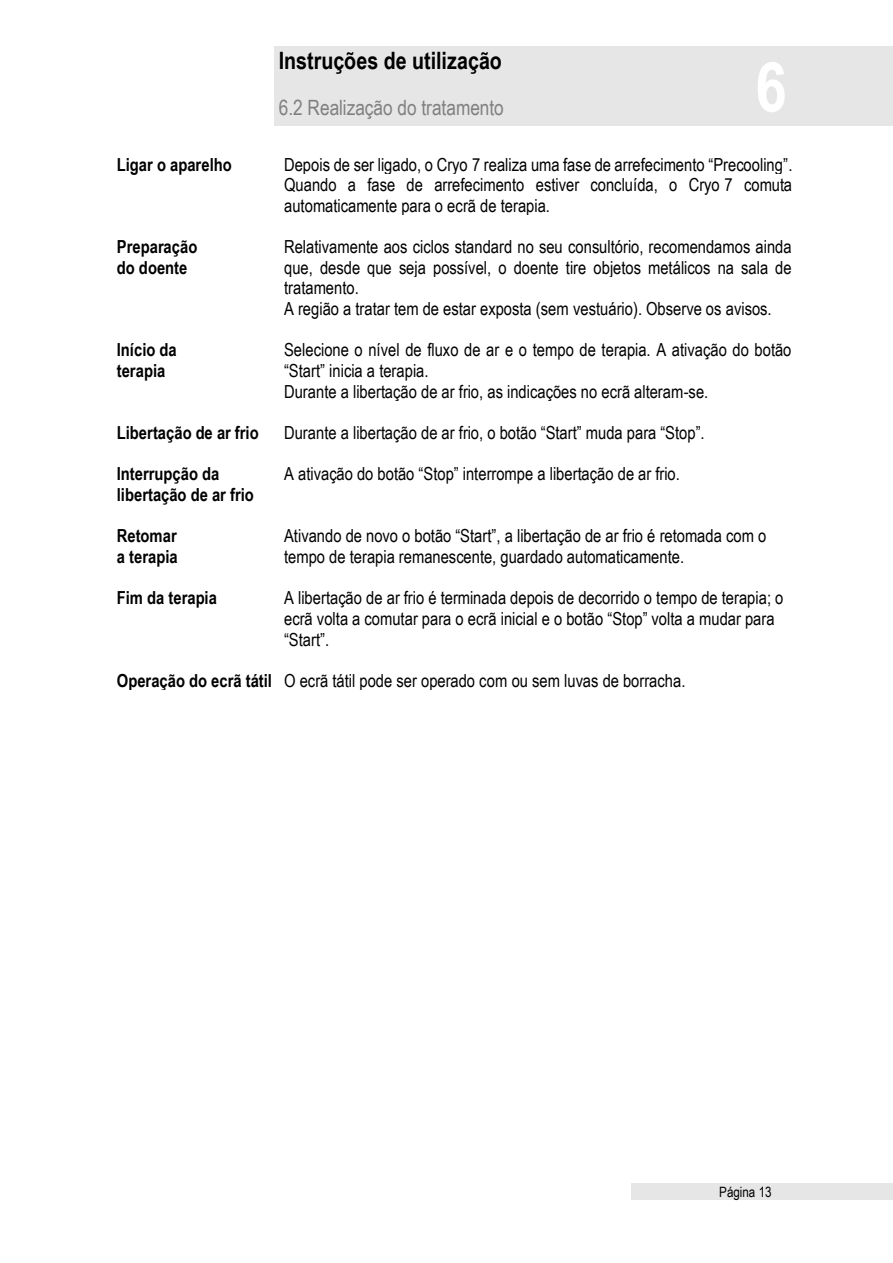
<style>
.page{position:relative;width:893px;height:1263px;background:#fff}
.page>*{position:absolute;margin:0;border:0;box-sizing:border-box;transform-origin:0 0}
.t1{font:700 69px "Arial Narrow";color:#fff}
.t2{font:700 24px "Arial Narrow";color:#000}
.t3{font:21px "Arial Narrow";color:#808080}
.t4{font:18px/20.7px "Arial Narrow";color:#000}
.t5{font:700 18px/20.7px "Arial Narrow";color:#000}
.t6{font:14.25px "Arial Narrow";color:#000}
.s1{font-weight:700}
</style>
<div class="page">
<div style="left:274px;top:47px;width:390px;height:79px;background:#e6e6e6"></div>
<div style="left:664px;top:47px;width:128px;height:79px;background:#e6e6e6"></div>
<div style="left:792px;top:47px;width:101px;height:79px;background:#e6e6e6"></div>
<div style="left:631px;top:1183px;width:146px;height:17px;background:#e6e6e6"></div>
<div style="left:777px;top:1183px;width:116px;height:17px;background:#e6e6e6"></div>
<h2 class="t2" style="left:279px;top:47px;width:225px">Instruções de utilização</h2>
<p class="t3" style="left:279px;top:95px;width:226px">6.2 Realização do tratamento</p>
<h1 class="t1" style="left:755px;top:47px;width:33px">6</h1>
<p class="t5" style="left:117px;top:154px;width:116px">Ligar o aparelho</p>
<p class="t4" style="left:284px;top:154px;width:510px;text-align:justify">Depois de ser ligado, o Cryo 7 realiza uma fase de arrefecimento “Precooling”.<br>Quando a fase de arrefecimento estiver concluída, o Cryo 7 comuta automaticamente para o ecrã de terapia.</p>
<p class="t5" style="left:117px;top:236px;width:82px">Preparação do doente</p>
<p class="t4" style="left:284px;top:236px;width:509px">Relativamente aos ciclos standard no seu consultório, recomendamos ainda que, desde que seja possível, o doente tire objetos metálicos na sala de tratamento.<br>A região a tratar tem de estar exposta (sem vestuário). Observe os avisos.</p>
<p class="t5" style="left:117px;top:339px;width:62px">Início da terapia</p>
<p class="t4" style="left:284px;top:339px;width:509px">Selecione o nível de fluxo de ar e o tempo de terapia. A ativação do botão “Start” inicia a terapia.<br>Durante a libertação de ar frio, as indicações no ecrã alteram-se.</p>
<p class="t5" style="left:117px;top:422px;width:143px">Libertação de ar frio</p>
<p class="t4" style="left:284px;top:422px;width:422px">Durante a libertação de ar frio, o botão “Start” muda para “Stop”.</p>
<p class="t5" style="left:117px;top:463px;width:139px">Interrupção da libertação de ar frio</p>
<p class="t4" style="left:284px;top:463px;width:397px">A ativação do botão “Stop” interrompe a libertação de ar frio.</p>
<p class="t5" style="left:117px;top:525px;width:62px">Retomar a terapia</p>
<p class="t4" style="left:284px;top:525px;width:484px">Ativando de novo o botão “Start”, a libertação de ar frio é retomada com o tempo de terapia remanescente, guardado automaticamente.</p>
<p class="t5" style="left:117px;top:587px;width:102px">Fim da terapia</p>
<p class="t4" style="left:284px;top:587px;width:501px">A libertação de ar frio é terminada depois de decorrido o tempo de terapia; o ecrã volta a comutar para o ecrã inicial e o botão “Stop” volta a mudar para “Start”.</p>
<p class="t4" style="left:117px;top:670px;width:570px"><span class="s1">Operação do ecrã tátil</span> O ecrã tátil pode ser operado com ou sem luvas de borracha.</p>
<p class="t6" style="left:719px;top:1183px;width:54px">Página 13</p>
</div>
